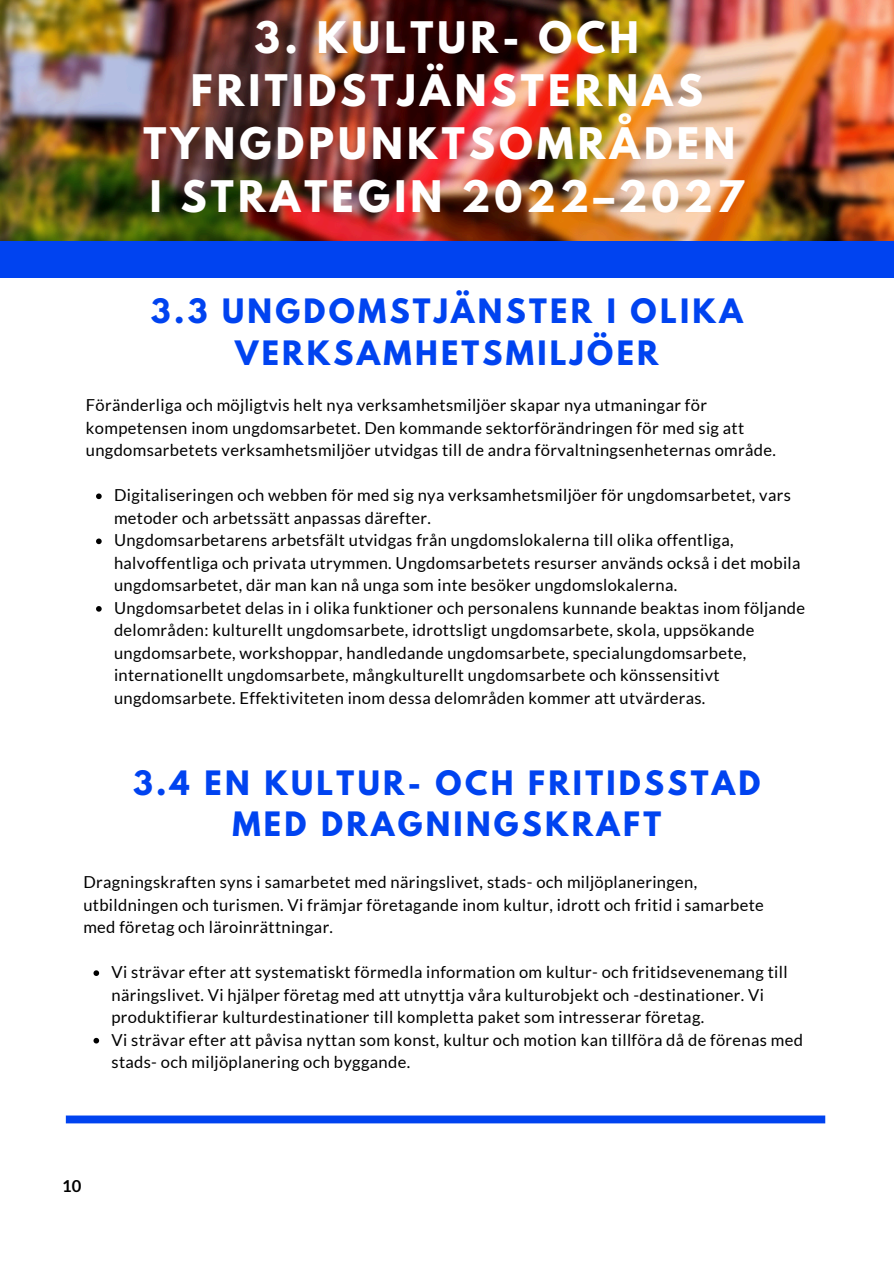
<style>
.page{position:relative;width:894px;height:1264px;background:#fff}
.page>*{position:absolute;margin:0;border:0;box-sizing:border-box;transform-origin:0 0}
.t1{font:700 38.55px/52.8px "League Spartan";letter-spacing:.11em;color:#fff;text-align:center}
.t2{font:700 29.85px/41.7px "League Spartan";letter-spacing:.11em;color:#0043f0;text-align:center}
.t3{font:16.5px/22.5px "Lato";letter-spacing:.02em;color:#000}
.t4{font:700 16.5px "Lato";color:#000}
</style>
<div class="page">
<img style="left:0;top:0;width:893px;height:241px">
<svg style="left:96px;top:493px;width:6px;height:6px"></svg>
<svg style="left:96px;top:538px;width:6px;height:6px"></svg>
<svg style="left:96px;top:606px;width:6px;height:5px"></svg>
<div style="left:0;top:241px;width:893px;height:36px;background:#0043f0"></div>
<div style="left:66px;top:1115px;width:759px;height:8px;background:#0043f0"></div>
<svg style="left:93px;top:970px;width:6px;height:5px"></svg>
<svg style="left:93px;top:1037px;width:6px;height:6px"></svg>
<p class="t1" style="left:144px;top:16px;width:601px">3. KULTUR- OCH<br>FRITIDSTJÄNSTERNAS<br>TYNGDPUNKTSOMRÅDEN<br>I STRATEGIN 2022–2027</p>
<p class="t2" style="left:151px;top:294px;width:593px">3.3 UNGDOMSTJÄNSTER I OLIKA<br>VERKSAMHETSMILJÖER</p>
<h1 class="t3" style="left:86px;top:393px;width:622px">Föränderliga och möjligtvis helt nya verksamhetsmiljöer skapar nya utmaningar för</h1>
<h2 class="t3" style="left:86px;top:416px;width:659px">kompetensen inom ungdomsarbetet. Den kommande sektorförändringen för med sig att</h2>
<p class="t3" style="left:86px;top:438px;width:691px">ungdomsarbetets verksamhetsmiljöer utvidgas till de andra förvaltningsenheternas område.</p>
<p class="t3" style="left:114px;top:483px;width:678px">Digitaliseringen och webben för med sig nya verksamhetsmiljöer för ungdomsarbetet, vars metoder och arbetssätt anpassas därefter.</p>
<p class="t3" style="left:114px;top:528px;width:687px">Ungdomsarbetarens arbetsfält utvidgas från ungdomslokalerna till olika offentliga, halvoffentliga och privata utrymmen. Ungdomsarbetets resurser används också i det mobila ungdomsarbetet, där man kan nå unga som inte besöker ungdomslokalerna.</p>
<p class="t3" style="left:114px;top:596px;width:692px">Ungdomsarbetet delas in i olika funktioner och personalens kunnande beaktas inom följande delområden: kulturellt ungdomsarbete, idrottsligt ungdomsarbete, skola, uppsökande ungdomsarbete, workshoppar, handledande ungdomsarbete, specialungdomsarbete, internationellt ungdomsarbete, mångkulturellt ungdomsarbete och könssensitivt ungdomsarbete. Effektiviteten inom dessa delområden kommer att utvärderas.</p>
<h2 class="t2" style="left:133px;top:765px;width:628px">3.4 EN KULTUR- OCH FRITIDSSTAD<br>MED DRAGNINGSKRAFT</h2>
<p class="t3" style="left:83px;top:870px;width:615px">Dragningskraften syns i samarbetet med näringslivet, stads- och miljöplaneringen,</p>
<p class="t3" style="left:83px;top:893px;width:682px">utbildningen och turismen. Vi främjar företagande inom kultur, idrott och fritid i samarbete</p>
<p class="t3" style="left:83px;top:915px;width:251px">med företag och läroinrättningar.</p>
<p class="t3" style="left:111px;top:960px;width:677px">Vi strävar efter att systematiskt förmedla information om kultur- och fritidsevenemang till näringslivet. Vi hjälper företag med att utnyttja våra kulturobjekt och -destinationer. Vi produktifierar kulturdestinationer till kompletta paket som intresserar företag.</p>
<p class="t3" style="left:111px;top:1028px;width:692px">Vi strävar efter att påvisa nyttan som konst, kultur och motion kan tillföra då de förenas med stads- och miljöplanering och byggande.</p>
<p class="t4" style="left:62px;top:1175px;width:21px">10</p>
</div>
